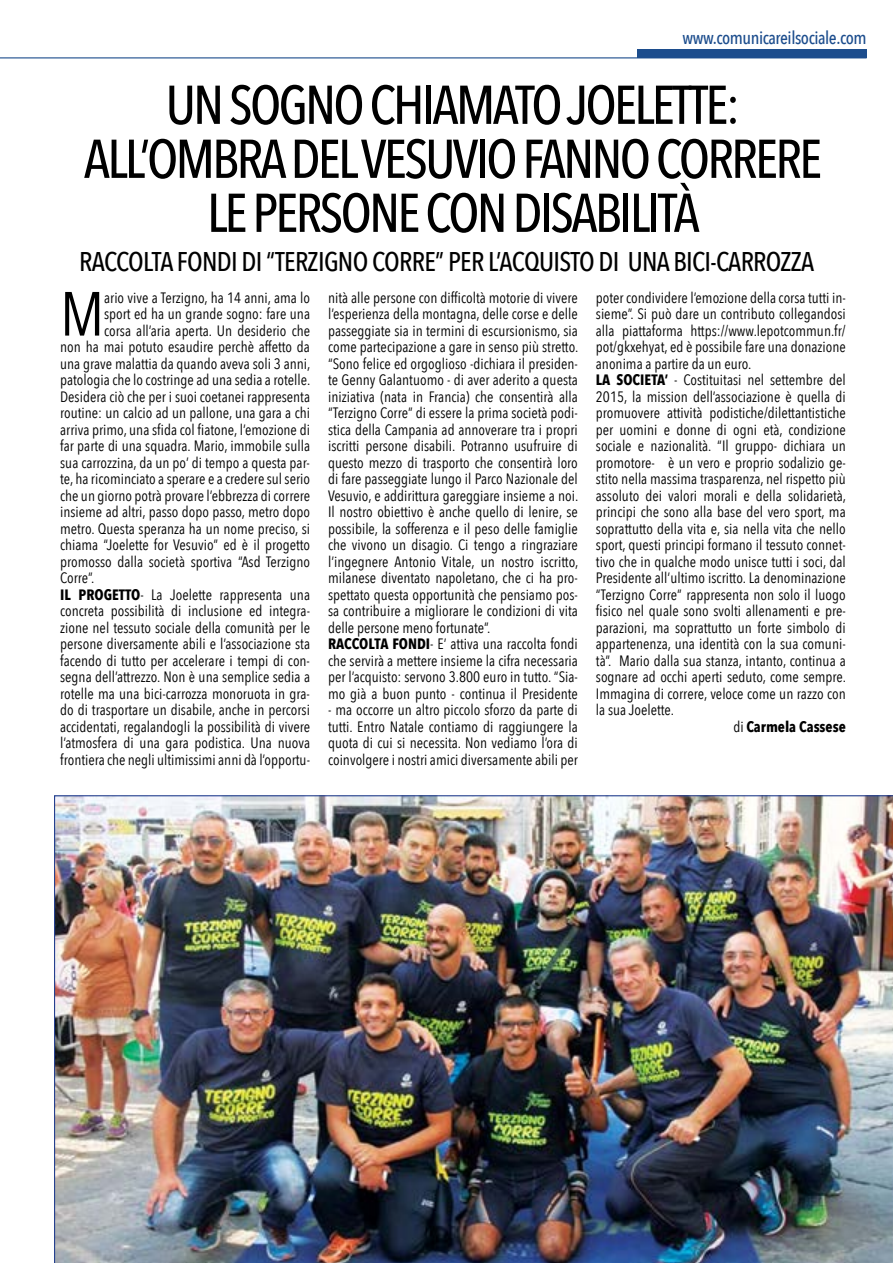
<style>
.page{position:relative;width:893px;height:1263px;background:#fff}
.page>*{position:absolute;margin:0;border:0;box-sizing:border-box;transform-origin:0 0}
.t1{font:61.65px "Avenir Next Condensed";color:#000}
.t2{font:500 54px/54px "Avenir Next Condensed";letter-spacing:-.05em;color:#000;text-align:center}
.t3{font:500 27px "Avenir Next Condensed";letter-spacing:-.025em;color:#000}
.t4{font:500 18px "Avenir Next Condensed";letter-spacing:-.025em;color:#1c4d8d}
.t5{font:15px/16.5px "Avenir Next Condensed";color:#000}
.t6{font:700 15px "Avenir Next Condensed";color:#000}
.s1{font-weight:700}
.s2{font-weight:400}
</style>
<div class="page">
<hr style="left:0;top:57px;width:867px;height:1px;background:#1c4d8d">
<div style="left:637px;top:49px;width:230px;height:8px;background:#1c4d8d"></div>
<hr style="left:0;top:231px;width:1px;height:204px;background:#1c4d8d">
<img style="left:54px;top:795px;width:839px;height:468px">
<p class="t4" style="left:682px;top:27px;width:186px">www.comunicareilsociale.com</p>
<h2 class="t2" style="left:84px;top:78px;width:740px">UN SOGNO CHIAMATO JOELETTE:<br>ALL’OMBRA DEL VESUVIO FANNO CORRERE<br>LE PERSONE CON DISABILITÀ</h2>
<h3 class="t3" style="left:79px;top:245px;width:737px">RACCOLTA FONDI DI “TERZIGNO CORRE” PER L’ACQUISTO DI UNA BICI-CARROZZA</h3>
<h1 class="t1" style="left:60px;top:261px;width:45px">M</h1>
<p class="t5" style="left:104px;top:288px;width:207px">ario vive a Terzigno, ha 14 anni, ama lo</p>
<p class="t5" style="left:104px;top:305px;width:207px">sport ed ha un grande sogno: fare una</p>
<p class="t5" style="left:104px;top:321px;width:207px">corsa all’aria aperta. Un desiderio che</p>
<p class="t5" style="left:60px;top:338px;width:251px">non ha mai potuto esaudire perchè affetto da</p>
<p class="t5" style="left:60px;top:354px;width:252px">una grave malattia da quando aveva soli 3 anni,</p>
<p class="t5" style="left:60px;top:371px;width:252px">patologia che lo costringe ad una sedia a rotelle.</p>
<p class="t5" style="left:60px;top:387px;width:251px">Desidera ciò che per i suoi coetanei rappresenta</p>
<p class="t5" style="left:60px;top:404px;width:251px">routine: un calcio ad un pallone, una gara a chi</p>
<p class="t5" style="left:60px;top:420px;width:251px">arriva primo, una sfida col fiatone, l’emozione di</p>
<p class="t5" style="left:60px;top:437px;width:251px">far parte di una squadra. Mario, immobile sulla</p>
<p class="t5" style="left:60px;top:453px;width:251px">sua carrozzina, da un po’ di tempo a questa par-</p>
<p class="t5" style="left:60px;top:470px;width:251px">te, ha ricominciato a sperare e a credere sul serio</p>
<p class="t5" style="left:60px;top:486px;width:251px">che un giorno potrà provare l’ebbrezza di correre</p>
<p class="t5" style="left:60px;top:503px;width:251px">insieme ad altri, passo dopo passo, metro dopo</p>
<p class="t5" style="left:60px;top:519px;width:251px">metro. Questa speranza ha un nome preciso, si</p>
<p class="t5" style="left:60px;top:536px;width:251px">chiama “Joelette for Vesuvio” ed è il progetto</p>
<p class="t5" style="left:60px;top:552px;width:251px">promosso dalla società sportiva “Asd Terzigno</p>
<p class="t5" style="left:60px;top:569px;width:36px">Corre”.</p>
<p class="t5" style="left:60px;top:585px;width:251px"><span class="s1">IL PROGETTO</span>- La Joelette rappresenta una</p>
<p class="t5" style="left:60px;top:602px;width:251px">concreta possibilità di inclusione ed integra-</p>
<p class="t5" style="left:60px;top:618px;width:251px">zione nel tessuto sociale della comunità per le</p>
<p class="t5" style="left:60px;top:635px;width:251px">persone diversamente abili e l’associazione sta</p>
<p class="t5" style="left:60px;top:651px;width:251px">facendo di tutto per accelerare i tempi di con-</p>
<p class="t5" style="left:60px;top:668px;width:251px">segna dell’attrezzo. Non è una semplice sedia a</p>
<p class="t5" style="left:60px;top:684px;width:251px">rotelle ma una bici-carrozza monoruota in gra-</p>
<p class="t5" style="left:60px;top:701px;width:251px">do di trasportare un disabile, anche in percorsi</p>
<p class="t5" style="left:60px;top:717px;width:251px">accidentati, regalandogli la possibilità di vivere</p>
<p class="t5" style="left:60px;top:734px;width:251px">l’atmosfera di una gara podistica. Una nuova</p>
<p class="t5" style="left:60px;top:750px;width:251px">frontiera che negli ultimissimi anni dà l’opportu-</p>
<p class="t5" style="left:328px;top:288px;width:252px">nità alle persone con difficoltà motorie di vivere l’esperienza della montagna, delle corse e delle passeggiate sia in termini di escursionismo, sia come partecipazione a gare in senso più stretto. “Sono felice ed orgoglioso -dichiara il presiden&shy;te Genny Galantuomo - di aver aderito a questa iniziativa (nata in Francia) che consentirà alla “Terzigno Corre” di essere la prima società podi&shy;stica della Campania ad annoverare tra i propri iscritti persone disabili. Potranno usufruire di questo mezzo di trasporto che consentirà loro di fare passeggiate lungo il Parco Nazionale del Vesuvio, e addirittura gareggiare insieme a noi.<br>Il nostro obiettivo è anche quello di lenire, se possibile, la sofferenza e il peso delle famiglie che vivono un disagio. Ci tengo a ringraziare l’ingegnere Antonio Vitale, un nostro iscritto, milanese diventato napoletano, che ci ha pro&shy;spettato questa opportunità che pensiamo pos&shy;sa contribuire a migliorare le condizioni di vita delle persone meno fortunate”.<br><span class="s1">RACCOLTA FONDI</span>- E’ attiva una raccolta fondi che servirà a mettere insieme la cifra necessaria per l’acquisto: servono 3.800 euro in tutto. “Sia&shy;mo già a buon punto - continua il Presidente</p>
<p class="t5" style="left:328px;top:701px;width:251px;text-align:justify">- ma occorre un altro piccolo sforzo da parte di tutti. Entro Natale contiamo di raggiungere la quota di cui si necessita. Non vediamo l’ora di coinvolgere i nostri amici diversamente abili per</p>
<p class="t5" style="left:596px;top:288px;width:251px">poter condividere l’emozione della corsa tutti in-</p>
<p class="t5" style="left:596px;top:305px;width:251px">sieme”. Si può dare un contributo collegandosi</p>
<p class="t5" style="left:596px;top:321px;width:251px">alla piattaforma https://www.lepotcommun.fr/</p>
<p class="t5" style="left:596px;top:338px;width:251px">pot/gkxehyat, ed è possibile fare una donazione</p>
<p class="t5" style="left:596px;top:354px;width:157px">anonima a partire da un euro.</p>
<p class="t5" style="left:596px;top:371px;width:251px"><span class="s1">LA SOCIETA’</span> - Costituitasi nel settembre del</p>
<p class="t5" style="left:596px;top:387px;width:251px">2015, la mission dell’associazione è quella di</p>
<p class="t5" style="left:596px;top:404px;width:251px">promuovere attività podistiche/dilettantistiche</p>
<p class="t5" style="left:596px;top:420px;width:251px">per uomini e donne di ogni età, condizione</p>
<p class="t5" style="left:596px;top:437px;width:251px">sociale e nazionalità. “Il gruppo- dichiara un</p>
<p class="t5" style="left:596px;top:453px;width:251px">promotore- è un vero e proprio sodalizio ge-</p>
<p class="t5" style="left:596px;top:470px;width:251px">stito nella massima trasparenza, nel rispetto più</p>
<p class="t5" style="left:596px;top:486px;width:252px">assoluto dei valori morali e della solidarietà,</p>
<p class="t5" style="left:596px;top:503px;width:251px">principi che sono alla base del vero sport, ma</p>
<p class="t5" style="left:596px;top:519px;width:251px">soprattutto della vita e, sia nella vita che nello</p>
<p class="t5" style="left:596px;top:536px;width:251px">sport, questi principi formano il tessuto connet-</p>
<p class="t5" style="left:596px;top:552px;width:251px">tivo che in qualche modo unisce tutti i soci, dal</p>
<p class="t5" style="left:596px;top:569px;width:251px">Presidente all’ultimo iscritto. La denominazione</p>
<p class="t5" style="left:596px;top:585px;width:251px">“Terzigno Corre” rappresenta non solo il luogo</p>
<p class="t5" style="left:596px;top:602px;width:251px">fisico nel quale sono svolti allenamenti e pre-</p>
<p class="t5" style="left:596px;top:618px;width:251px">parazioni, ma soprattutto un forte simbolo di</p>
<p class="t5" style="left:596px;top:635px;width:251px">appartenenza, una identità con la sua comuni-</p>
<p class="t5" style="left:596px;top:651px;width:251px">tà”. Mario dalla sua stanza, intanto, continua a</p>
<p class="t5" style="left:596px;top:668px;width:252px">sognare ad occhi aperti seduto, come sempre.</p>
<p class="t5" style="left:596px;top:684px;width:251px">Immagina di correre, veloce come un razzo con</p>
<p class="t5" style="left:596px;top:701px;width:80px">la sua Joelette.</p>
<p class="t6" style="left:733px;top:717px;width:114px"><span class="s2">di</span> Carmela Cassese</p>
</div>
